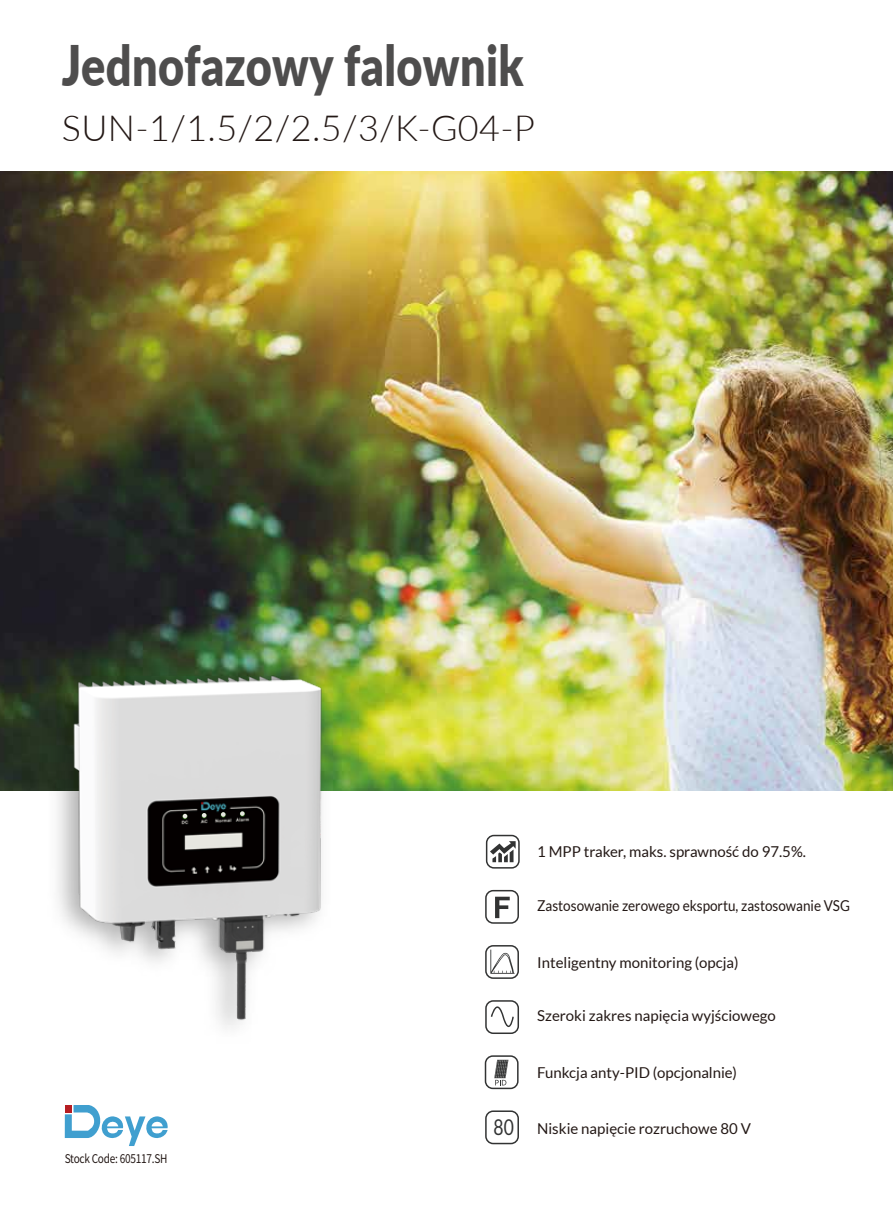
<style>
.page{position:relative;width:893px;height:1212px;background:#fff}
.page>*{position:absolute;margin:0;border:0;box-sizing:border-box;transform-origin:0 0}
.t1{font:900 55.95px "Lato";letter-spacing:.01em;color:#4e4d4d;scale:.81 1}
.t2{font:300 36px "Lato";letter-spacing:.01em;color:#231815}
.t3{font:15px "Lato";color:#231815}
.t4{font:15px "Lato";color:#231815;scale:.9 1}
.t5{font:12px "Source Han Sans SC";letter-spacing:-.025em;color:#231815;scale:.84 1}
.s1{font-size:21.75px;color:#323333}
</style>
<div class="page">
<img style="left:0;top:172px;width:893px;height:619px">
<img style="left:43px;top:639px;width:310px;height:389px">
<svg style="left:65px;top:1105px;width:103px;height:41px"></svg>
<div style="left:65px;top:1105px;width:7px;height:7px;background:#b61d22"></div>
<svg style="left:183px;top:814px;width:4px;height:4px"></svg>
<svg style="left:202px;top:813px;width:4px;height:4px"></svg>
<svg style="left:221px;top:812px;width:5px;height:5px"></svg>
<svg style="left:240px;top:811px;width:5px;height:5px"></svg>
<div style="left:485px;top:1110px;width:34px;height:34px;border:2px solid #323333;border-radius:7px"></div>
<div style="left:486px;top:835px;width:34px;height:33px;border:2px solid #323333;border-radius:7px"></div>
<svg style="left:490px;top:841px;width:26px;height:21px"></svg>
<div style="left:485px;top:890px;width:34px;height:34px;border:2px solid #323333;border-radius:7px"></div>
<svg style="left:495px;top:897px;width:15px;height:21px"></svg>
<div style="left:485px;top:945px;width:34px;height:34px;border:2px solid #323333;border-radius:7px"></div>
<svg style="left:490px;top:949px;width:24px;height:25px"></svg>
<div style="left:485px;top:1000px;width:34px;height:34px;border:2px solid #323333;border-radius:7px"></div>
<svg style="left:491px;top:1006px;width:23px;height:21px"></svg>
<div style="left:485px;top:1055px;width:34px;height:34px;border:2px solid #323333;border-radius:7px"></div>
<svg style="left:494px;top:1060px;width:14px;height:25px"></svg>
<h1 class="t1" style="left:62px;top:24px;width:572px">Jednofazowy falownik</h1>
<h2 class="t2" style="left:62px;top:103px;width:474px">SUN-1/1.5/2/2.5/3/K-G04-P</h2>
<p class="t3" style="left:537px;top:843px;width:270px">1 MPP traker, maks. sprawność do 97.5%.</p>
<p class="t4" style="left:537px;top:897px;width:349px">Zastosowanie zerowego eksportu, zastosowanie VSG</p>
<p class="t3" style="left:537px;top:954px;width:203px">Inteligentny monitoring (opcja)</p>
<p class="t3" style="left:537px;top:1007px;width:240px">Szeroki zakres napięcia wyjściowego</p>
<p class="t3" style="left:537px;top:1064px;width:201px">Funkcja anty-PID (opcjonalnie)</p>
<p class="t5" style="left:65px;top:1151px;width:124px">Stock Code: 605117.SH</p>
<p class="t3" style="left:493px;top:1120px;width:259px"><span class="s1">80</span> Niskie napięcie rozruchowe 80 V</p>
</div>
